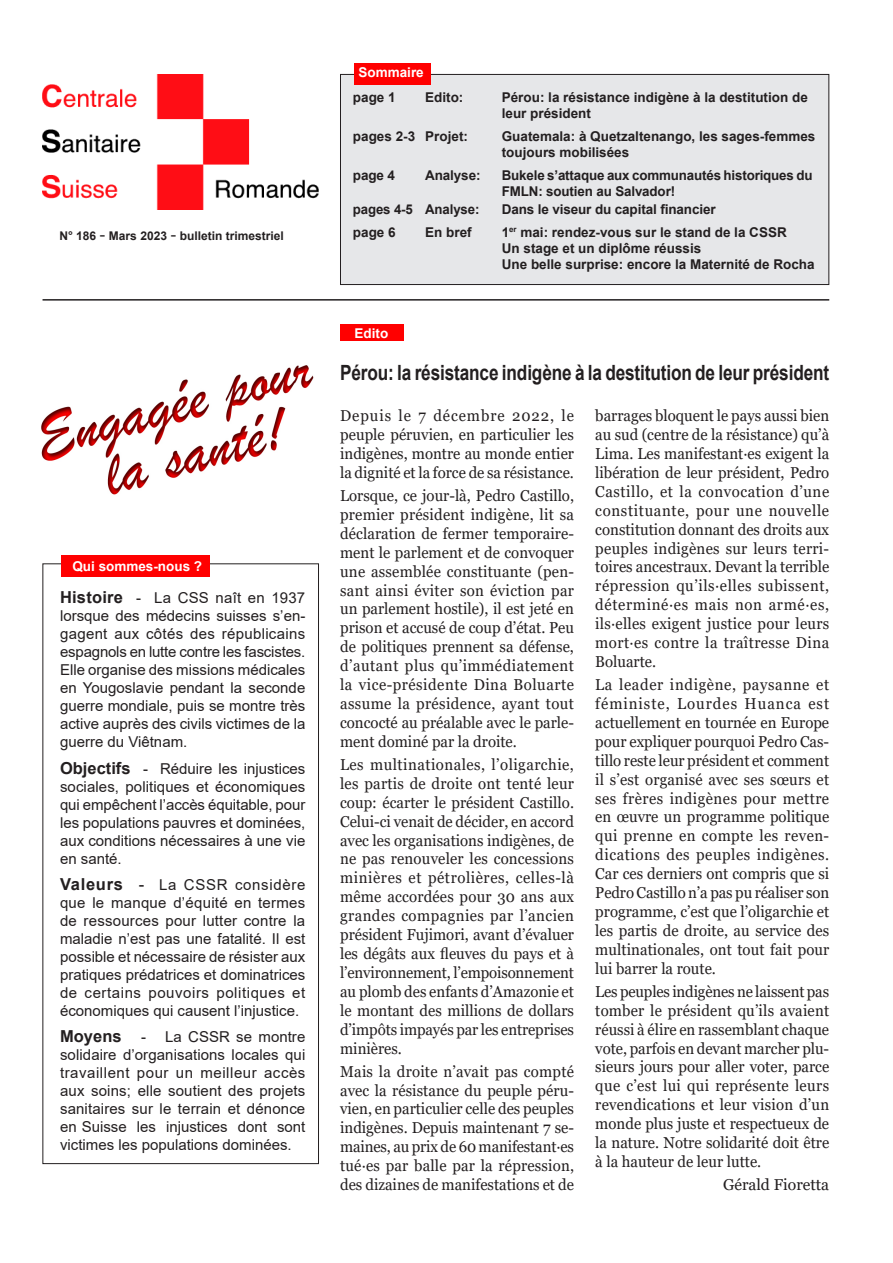
<style>
.page{position:relative;width:893px;height:1263px;background:#fff}
.page>*{position:absolute;margin:0;border:0;box-sizing:border-box;transform-origin:0 0}
.t1{font:700 21px "Arial";letter-spacing:-.01em;color:#231f20;scale:.82 1}
.t2{font:700 16.5px "Arial";color:#231f20}
.t3{font:15.75px/18.9px "Georgia";color:#231f20;text-align:justify;scale:.95 1}
.t4{font:15.75px "Georgia";color:#231f20}
.t5{font:15px/18px "Arial";color:#231f20;text-align:justify}
.t6{font:700 13.5px/16.2px "Arial";color:#231f20}
.t7{font:700 13.5px "Arial";color:#fff}
.t8{font:700 12px "Arial";color:#231f20}
.s1{font-family:"Times New Roman";font-weight:400;font-size:18px}
.s2{font-weight:700;font-size:16.5px}
.s3{font-size:16.5px}
.s4{font-weight:400;font-size:15px}
</style>
<div class="page">
<hr style="left:43px;top:299px;width:786px;height:2px;background:#231f20">
<div style="left:340px;top:74px;width:489px;height:211px;background:#e6e7e9"></div>
<div style="left:340px;top:74px;width:489px;height:211px;border:1px solid #231f20"></div>
<div style="left:354px;top:63px;width:76px;height:22px;background:#f00"></div>
<img style="left:43px;top:74px;width:276px;height:135px">
<div style="left:61px;top:555px;width:149px;height:21px;background:#f00"></div>
<div style="left:341px;top:324px;width:63px;height:17px;background:#f00"></div>
<img style="left:41px;top:365px;width:273px;height:130px">
<p class="t8" style="left:59px;top:227px;width:226px">N° 186 <span class="s1">-</span> Mars 2023 <span class="s1">-</span> bulletin trimestriel</p>
<p class="t7" style="left:72px;top:556px;width:131px">Qui sommes-nous ?</p>
<p class="t5" style="left:60px;top:589px;width:247px"><span class="s2">Histoire</span> - La CSS naît en 1937 lorsque des médecins suisses s’en&shy;gagent aux côtés des républicains espagnols en lutte contre les fascistes.<br>Elle organise des missions médicales en Yougoslavie pendant la seconde guerre mondiale, puis se montre très active auprès des civils victimes de la guerre du Viêtnam.</p>
<p class="t5" style="left:60px;top:759px;width:247px"><span class="s2">Objectifs</span> - Réduire les injustices sociales, politiques et économiques qui empêchent l’accès équitable, pour les populations pauvres et dominées, aux conditions nécessaires à une vie en santé.</p>
<p class="t5" style="left:60px;top:875px;width:247px"><span class="s2">Valeurs</span> <span class="s3">-</span> La CSSR considère que le manque d’équité en termes de ressources pour lutter contre la maladie n’est pas une fatalité. Il est possible et nécessaire de résister aux pratiques prédatrices et dominatrices de certains pouvoirs politiques et économiques qui causent l’injustice.</p>
<p class="t2" style="left:60px;top:1024px;width:88px">Moyens <span class="s4">-</span></p>
<p class="t5" style="left:60px;top:1027px;width:247px;text-indent:105px">La CSSR se montre solidaire d’organisations locales qui travaillent pour un meilleur accès aux soins; elle soutient des projets sanitaires sur le terrain et dénonce en Suisse les injustices dont sont victimes les populations dominées.</p>
<p class="t7" style="left:359px;top:63px;width:67px">Sommaire</p>
<p class="t6" style="left:353px;top:89px;width:44px">page 1</p>
<p class="t6" style="left:425px;top:89px;width:40px">Edito:</p>
<p class="t6" style="left:502px;top:89px;width:308px">Pérou: la résistance indigène à la destitution de leur président</p>
<p class="t6" style="left:353px;top:128px;width:117px">pages 2-3 Projet:</p>
<p class="t6" style="left:502px;top:128px;width:315px">Guatemala: à Quetzaltenango, les sages-femmes toujours mobilisées</p>
<p class="t6" style="left:353px;top:167px;width:44px">page 4</p>
<p class="t6" style="left:425px;top:167px;width:57px">Analyse:</p>
<p class="t6" style="left:502px;top:167px;width:312px">Bukele s’attaque aux communautés historiques du<br>FMLN: soutien au Salvador!</p>
<p class="t6" style="left:353px;top:201px;width:128px">pages 4-5 Analyse:</p>
<p class="t6" style="left:502px;top:201px;width:215px">Dans le viseur du capital financier</p>
<p class="t6" style="left:353px;top:224px;width:44px">page 6</p>
<p class="t6" style="left:425px;top:224px;width:48px">En bref</p>
<p class="t6" style="left:502px;top:224px;width:287px">1<sup>er</sup> mai: rendez-vous sur le stand de la CSSR</p>
<p class="t6" style="left:502px;top:240px;width:201px">Un stage et un diplôme réussis</p>
<p class="t6" style="left:502px;top:256px;width:314px">Une belle surprise: encore la Maternité de Rocha</p>
<p class="t7" style="left:355px;top:324px;width:35px">Edito</p>
<p class="t1" style="left:340px;top:358px;width:598px">Pérou: la résistance indigène à la destitution de leur président</p>
<p class="t3" style="left:340px;top:407px;width:248px">Depuis le 7 décembre 2022, le peuple péruvien, en particulier les indigènes, montre au monde entier la dignité et la force de sa résistance.</p>
<p class="t3" style="left:340px;top:486px;width:248px">Lorsque, ce jour-là, Pedro Castillo, premier président indigène, lit sa déclaration de fermer temporaire&shy;ment le parlement et de convoquer une assemblée constituante (pen&shy;sant ainsi éviter son éviction par un parlement hostile), il est jeté en prison et accusé de coup d’état. Peu de politiques prennent sa défense, d’autant plus qu’immédiatement la vice-présidente Dina Boluarte assume la présidence, ayant tout concocté au préalable avec le parle&shy;ment dominé par la droite.</p>
<p class="t3" style="left:340px;top:755px;width:248px">Les multinationales, l’oligarchie, les partis de droite ont tenté leur coup: écarter le président Castillo.<br>Celui-ci venait de décider, en accord avec les organisations indigènes, de ne pas renouveler les concessions minières et pétrolières, celles-là même accordées pour 30 ans aux grandes compagnies par l’ancien président Fujimori, avant d’évaluer les dégâts aux fleuves du pays et à l’environnement, l’empoisonnement au plomb des enfants d’Amazonie et le montant des millions de dollars d’impôts impayés par les entreprises minières.</p>
<p class="t3" style="left:340px;top:1062px;width:248px">Mais la droite n’avait pas compté avec la résistance du peuple péru&shy;vien, en particulier celle des peuples indigènes. Depuis maintenant 7 se&shy;maines, au prix de 60 manifestant·es tué·es par balle par la répression, des dizaines de manifestations et de</p>
<p class="t3" style="left:595px;top:407px;width:248px">barrages bloquent le pays aussi bien au sud (centre de la résistance) qu’à Lima. Les manifestant·es exigent la libération de leur président, Pedro Castillo, et la convocation d’une constituante, pour une nouvelle constitution donnant des droits aux peuples indigènes sur leurs terri&shy;toires ancestraux. Devant la terrible répression qu’ils·elles subissent, déterminé·es mais non armé·es, ils·elles exigent justice pour leurs mort·es contre la traîtresse Dina Boluarte.</p>
<p class="t3" style="left:595px;top:675px;width:248px">La leader indigène, paysanne et féministe, Lourdes Huanca est actuellement en tournée en Europe pour expliquer pourquoi Pedro Cas&shy;tillo reste leur président et comment il s’est organisé avec ses sœurs et ses frères indigènes pour mettre en œuvre un programme politique qui prenne en compte les reven&shy;dications des peuples indigènes.<br>Car ces derniers ont compris que si Pedro Castillo n’a pas pu réaliser son programme, c’est que l’oligarchie et les partis de droite, au service des multinationales, ont tout fait pour lui barrer la route.</p>
<p class="t3" style="left:595px;top:982px;width:248px">Les peuples indigènes ne laissent pas tomber le président qu’ils avaient réussi à élire en rassemblant chaque vote, parfois en devant marcher plu&shy;sieurs jours pour aller voter, parce que c’est lui qui représente leurs revendications et leur vision d’un monde plus juste et respectueux de la nature. Notre solidarité doit être à la hauteur de leur lutte.</p>
<p class="t4" style="left:723px;top:1175px;width:108px">Gérald Fioretta</p>
</div>
